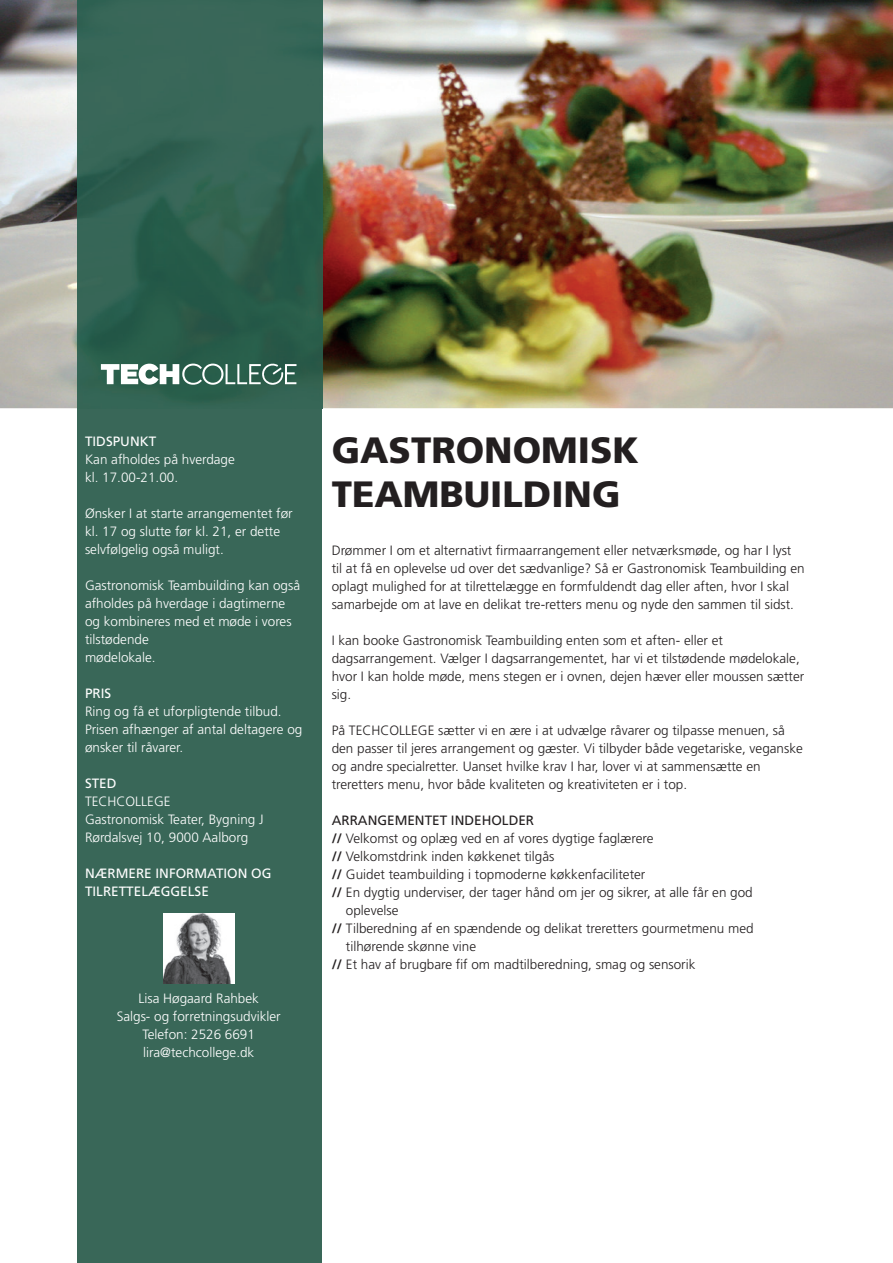
<style>
.page{position:relative;width:893px;height:1263px;background:#fff}
.page>*{position:absolute;margin:0;border:0;box-sizing:border-box;transform-origin:0 0}
.t1{font:900 36.6px/44px "Frutiger LT Std";color:#231f20}
.t2{font:300 13.5px/18px "Frutiger LT Std";color:#231f20}
.t3{font:300 13.5px/18px "Frutiger LT Std";color:#fff}
.t4{font:13.5px/18px "Frutiger LT Std";color:#fff}
.t5{font:13.5px "Frutiger LT Std";color:#231f20}
.s1{font-weight:700}
</style>
<div class="page">
<img style="left:0;top:0;width:893px;height:408px">
<div style="left:78px;top:408px;width:244px;height:855px;background:#396758"></div>
<img style="left:78px;top:0;width:244px;height:408px">
<img style="left:163px;top:913px;width:71px;height:71px">
<svg style="left:101px;top:364px;width:195px;height:21px"></svg>
<p class="t4" style="left:85px;top:432px;width:73px">TIDSPUNKT</p>
<p class="t3" style="left:85px;top:450px;width:151px">Kan afholdes på hverdage kl. 17.00-21.00.</p>
<p class="t3" style="left:85px;top:504px;width:209px">Ønsker I at starte arrangementet før kl. 17 og slutte før kl. 21, er dette selvfølgelig også muligt.</p>
<p class="t3" style="left:85px;top:576px;width:217px">Gastronomisk Teambuilding kan også afholdes på hverdage i dagtimerne og kombineres med et møde i vores tilstødende<br>mødelokale.</p>
<p class="t4" style="left:85px;top:684px;width:28px">PRIS</p>
<p class="t3" style="left:85px;top:702px;width:219px">Ring og få et uforpligtende tilbud.<br>Prisen afhænger af antal deltagere og ønsker til råvarer.</p>
<p class="t4" style="left:85px;top:774px;width:33px">STED</p>
<p class="t3" style="left:85px;top:792px;width:180px">TECHCOLLEGE<br>Gastronomisk Teater, Bygning J<br>Rørdalsvej 10, 9000 Aalborg</p>
<p class="t4" style="left:85px;top:864px;width:188px">NÆRMERE INFORMATION OG<br>TILRETTELÆGGELSE</p>
<p class="t3" style="left:117px;top:989px;width:166px;text-align:center">Lisa Høgaard Rahbek<br>Salgs- og forretningsudvikler<br>Telefon: 2526 6691 lira@techcollege.dk</p>
<h1 class="t1" style="left:332px;top:428px;width:309px">GASTRONOMISK<br>TEAMBUILDING</h1>
<p class="t2" style="left:332px;top:541px;width:475px">Drømmer I om et alternativt firmaarrangement eller netværksmøde, og har I lyst til at få en oplevelse ud over det sædvanlige? Så er Gastronomisk Teambuilding en oplagt mulighed for at tilrettelægge en formfuldendt dag eller aften, hvor I skal samarbejde om at lave en delikat tre-retters menu og nyde den sammen til sidst.</p>
<p class="t2" style="left:332px;top:631px;width:474px">I kan booke Gastronomisk Teambuilding enten som et aften- eller et dagsarrangement. Vælger I dagsarrangementet, har vi et tilstødende mødelokale, hvor I kan holde møde, mens stegen er i ovnen, dejen hæver eller moussen sætter sig.</p>
<p class="t2" style="left:332px;top:721px;width:473px">På TECHCOLLEGE sætter vi en ære i at udvælge råvarer og tilpasse menuen, så den passer til jeres arrangement og gæster. Vi tilbyder både vegetariske, veganske og andre specialretter. Uanset hvilke krav I har, lover vi at sammensætte en treretters menu, hvor både kvaliteten og kreativiteten er i top.</p>
<p class="t5" style="left:332px;top:812px;width:204px">ARRANGEMENTET INDEHOLDER</p>
<p class="t2" style="left:332px;top:829px;width:323px"><span class="s1">//</span> Velkomst og oplæg ved en af vores dygtige faglærere</p>
<p class="t2" style="left:332px;top:847px;width:224px"><span class="s1">//</span> Velkomstdrink inden køkkenet tilgås</p>
<p class="t2" style="left:332px;top:865px;width:315px"><span class="s1">//</span> Guidet teambuilding i topmoderne køkkenfaciliteter</p>
<p class="t2" style="left:332px;top:883px;width:423px"><span class="s1">//</span> En dygtig underviser, der tager hånd om jer og sikrer, at alle får en god</p>
<p class="t2" style="left:346px;top:901px;width:54px">oplevelse</p>
<p class="t2" style="left:332px;top:919px;width:423px"><span class="s1">//</span> Tilberedning af en spændende og delikat treretters gourmetmenu med</p>
<p class="t2" style="left:346px;top:937px;width:132px">tilhørende skønne vine</p>
<p class="t2" style="left:332px;top:955px;width:365px"><span class="s1">//</span> Et hav af brugbare fif om madtilberedning, smag og sensorik</p>
</div>
